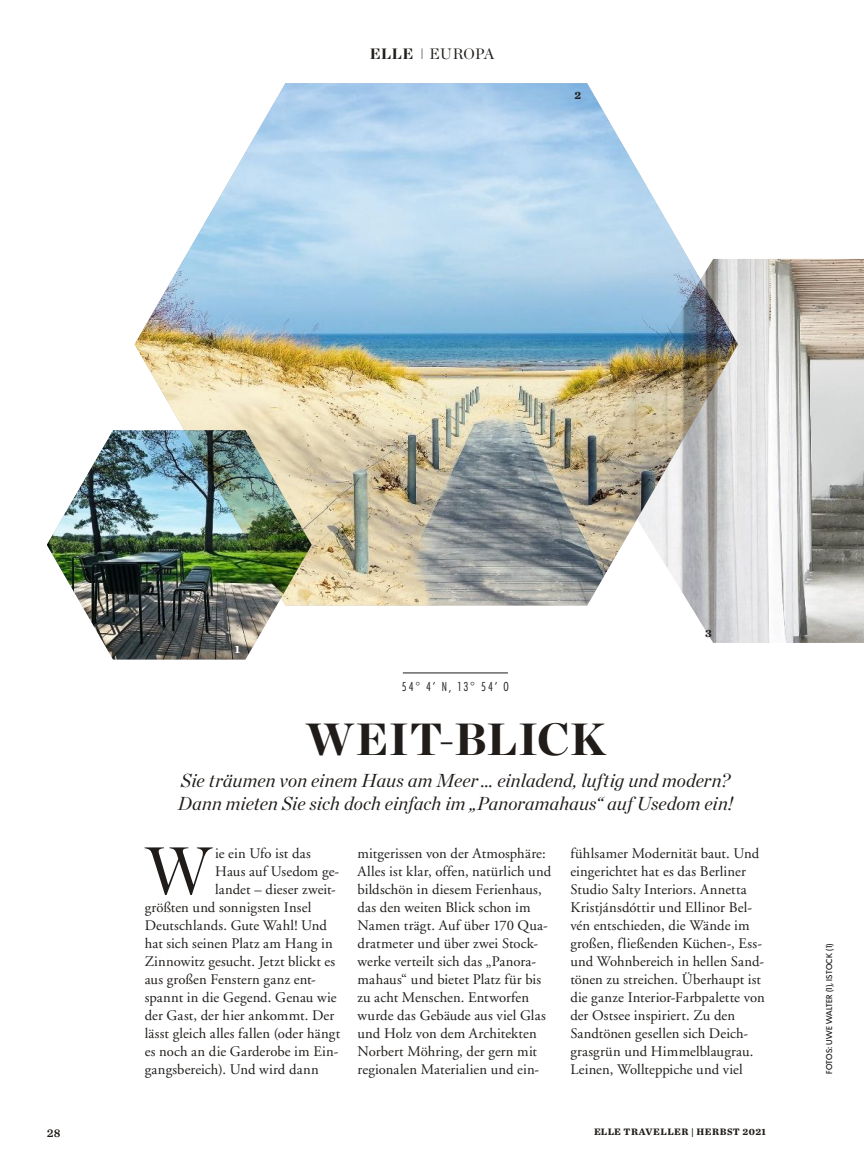
<style>
.page{position:relative;width:864px;height:1170px;background:#fff}
.page>*{position:absolute;margin:0;border:0;box-sizing:border-box;transform-origin:0 0}
.t1{font:66.3px "Chronicle Display";color:#1f1c19}
.t2{font:900 45px "Chronicle Display";letter-spacing:.01em;color:#1f1c19}
.t3{font:italic 18.75px/22.5px "Chronicle Display";letter-spacing:.005em;color:#1f1c19}
.t4{font:15px "Chronicle Display";letter-spacing:.025em;color:#1f1c19}
.t5{font:14.7px/18px "Adobe Garamond";letter-spacing:.005em;color:#1f1c19}
.t6{font:300 condensed 12px "Futura";color:#1f1c19}
.t7{font:12px "Chronicle Text G2 Semi";color:#1f1c19}
.t8{font:700 11.25px "Chronicle Text G2";color:#fff}
.t9{font:700 11.25px "Chronicle Text G2";color:#1f1c19}
.t10{font:700 9.75px "Chronicle Text G2";letter-spacing:.05em;color:#1f1c19}
.t11{font:500 8.25px "Elletura";letter-spacing:.03em;color:#1f1c19}
.s1{font-weight:900}
.s2{font-family:"Elletura";font-weight:200;font-size:21px}
.s3{color:#1f1c19}
</style>
<div class="page">
<img style="left:134px;top:83px;width:555px;height:522px">
<img style="left:595px;top:259px;width:269px;height:384px">
<img style="left:47px;top:430px;width:264px;height:229px">
<hr style="left:402px;top:672px;width:105px;height:1px;background:#1f1c19">
<p class="t4" style="left:370px;top:42px;width:126px"><span class="s1">ELLE</span> <span class="s2">ı</span> EUROPA</p>
<p class="t9" style="left:574px;top:86px;width:8px">2</p>
<p class="t7" style="left:47px;top:1123px;width:15px">28</p>
<p class="t8" style="left:235px;top:640px;width:7px">1</p>
<p class="t6" style="left:402px;top:679px;width:108px">54° 4’ N, 13° 54’ O</p>
<h2 class="t2" style="left:306px;top:702px;width:300px">WEIT-BLICK</h2>
<p class="t8" style="left:695px;top:623px;width:18px">3 <span class="s3">3</span></p>
<p class="t3" style="left:178px;top:767px;width:556px">Sie träumen von einem Haus am Meer ... einladend, luftig und modern?<br>Dann mieten Sie sich doch einfach im „Panoramahaus“ auf Usedom ein!</p>
<h1 class="t1" style="left:145px;top:819px;width:69px">W</h1>
<p class="t5" style="left:215px;top:844px;width:97px">ie ein Ufo ist das</p>
<p class="t5" style="left:215px;top:862px;width:126px">Haus auf Usedom ge-</p>
<p class="t5" style="left:215px;top:880px;width:122px">landet – dieser zweit-</p>
<p class="t5" style="left:145px;top:898px;width:168px">größten und sonnigsten Insel</p>
<p class="t5" style="left:145px;top:916px;width:184px">Deutschlands. Gute Wahl! Und</p>
<p class="t5" style="left:145px;top:934px;width:189px">hat sich seinen Platz am Hang in</p>
<p class="t5" style="left:145px;top:952px;width:192px">Zinnowitz gesucht. Jetzt blickt es</p>
<p class="t5" style="left:145px;top:970px;width:172px">aus großen Fenstern ganz ent-</p>
<p class="t5" style="left:145px;top:988px;width:193px">spannt in die Gegend. Genau wie</p>
<p class="t5" style="left:145px;top:1006px;width:191px">der Gast, der hier ankommt. Der</p>
<p class="t5" style="left:145px;top:1024px;width:197px">lässt gleich alles fallen (oder hängt</p>
<p class="t5" style="left:145px;top:1042px;width:195px">es noch an die Garderobe im Ein-</p>
<p class="t5" style="left:145px;top:1060px;width:175px">gangsbereich). Und wird dann</p>
<p class="t5" style="left:357px;top:844px;width:195px">mitgerissen von der Atmosphäre:<br>Alles ist klar, offen, natürlich und bildschön in diesem Ferienhaus, das den weiten Blick schon im<br>Namen trägt. Auf über 170 Qua&shy;dratmeter und über zwei Stock&shy;werke verteilt sich das „Panora&shy;mahaus“ und bietet Platz für bis zu acht Menschen. Entworfen wurde das Gebäude aus viel Glas und Holz von dem Architekten<br>Norbert Möhring, der gern mit regionalen Materialien und ein-</p>
<p class="t5" style="left:570px;top:844px;width:196px">fühlsamer Modernität baut. Und eingerichtet hat es das Berliner<br>Studio Salty Interiors. Annetta<br>Kristjánsdóttir und Ellinor Bel&shy;vén entschieden, die Wände im großen, fließenden Küchen-, Ess&shy;und Wohnbereich in hellen Sand&shy;tönen zu streichen. Überhaupt ist die ganze Interior-Farbpalette von der Ostsee inspiriert. Zu den<br>Sandtönen gesellen sich Deich&shy;grasgrün und Himmelblaugrau.<br>Leinen, Wollteppiche und viel</p>
<p class="t10" style="left:594px;top:1123px;width:173px">ELLE TRAVELLER | HERBST 2021</p>
<p class="t11" style="left:824px;top:1073px;width:131px;rotate:-90deg">FOTOS: UWE WALTER (1), ISTOCK (1)</p>
</div>
